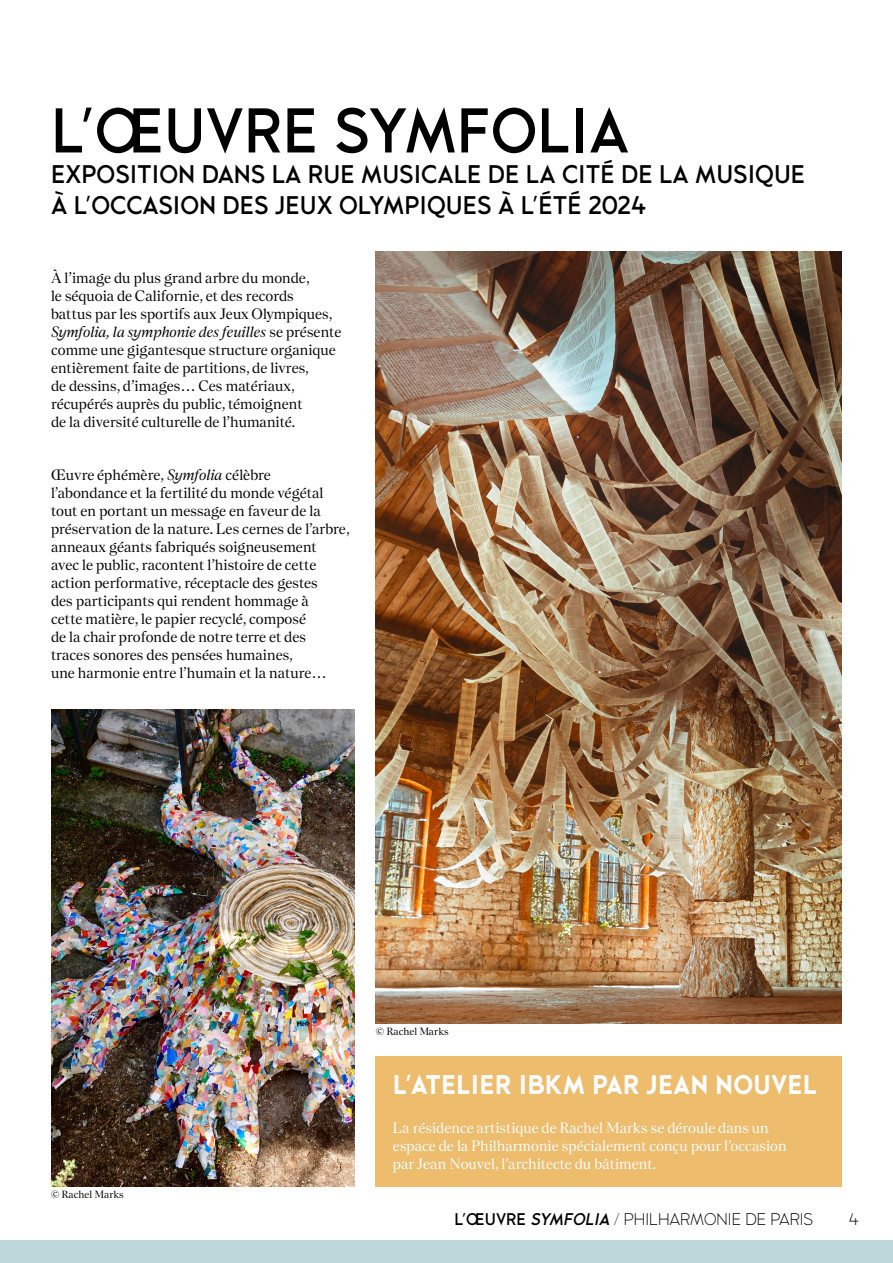
<style>
.page{position:relative;width:893px;height:1263px;background:#fff}
.page>*{position:absolute;margin:0;border:0;box-sizing:border-box;transform-origin:0 0}
.t1{font:600 63px "Philharmonique";color:#000}
.t2{font:700 27px "Philharmonique";color:#fff}
.t3{font:600 25.5px/30.6px "Philharmonique";color:#000}
.t4{font:16.95px "Philharmonique";color:#000}
.t5{font:15px/18px "Nantes";color:#000}
.t6{font:15px/18px "Nantes";color:#fff}
.t7{font:10.5px "Nantes";letter-spacing:.005em;color:#000}
.s1{font-style:italic}
.s2{font-weight:600}
.s3{font-weight:600;font-style:italic}
</style>
<div class="page">
<div style="left:0;top:1240px;width:893px;height:23px;background:#bcd8db"></div>
<img style="left:376px;top:251px;width:466px;height:772px">
<img style="left:51px;top:709px;width:304px;height:477px">
<div style="left:376px;top:1055px;width:466px;height:131px;background:#eebc6d"></div>
<h1 class="t1" style="left:51px;top:93px;width:580px">L'ŒUVRE SYMFOLIA</h1>
<h3 class="t3" style="left:51px;top:158px;width:756px">EXPOSITION DANS LA RUE MUSICALE DE LA CITÉ DE LA MUSIQUE<br>À L'OCCASION DES JEUX OLYMPIQUES À L'ÉTÉ 2024</h3>
<p class="t5" style="left:51px;top:268px;width:292px">À l’image du plus grand arbre du monde,<br>le séquoia de Californie, et des records<br>battus par les sportifs aux Jeux Olympiques, <span class="s1">Symfolia, la symphonie des feuilles</span> se présente comme une gigantesque structure organique entièrement faite de partitions, de livres,<br>de dessins, d’images… Ces matériaux, récupérés auprès du public, témoignent<br>de la diversité culturelle de l’humanité.</p>
<p class="t5" style="left:51px;top:465px;width:300px">Œuvre éphémère, <span class="s1">Symfolia</span> célèbre l’abondance et la fertilité du monde végétal tout en portant un message en faveur de la préservation de la nature. Les cernes de l’arbre, anneaux géants fabriqués soigneusement<br>avec le public, racontent l’histoire de cette action performative, réceptacle des gestes<br>des participants qui rendent hommage à<br>cette matière, le papier recyclé, composé<br>de la chair profonde de notre terre et des<br>traces sonores des pensées humaines,<br>une harmonie entre l’humain et la nature…</p>
<p class="t7" style="left:51px;top:1187px;width:74px">© Rachel Marks</p>
<p class="t7" style="left:376px;top:1023px;width:74px">© Rachel Marks</p>
<h2 class="t2" style="left:393px;top:1069px;width:426px">L'ATELIER IBKM PAR JEAN NOUVEL</h2>
<p class="t6" style="left:393px;top:1119px;width:395px">La résidence artistique de Rachel Marks se déroule dans un espace de la Philharmonie spécialement conçu pour l’occasion par Jean Nouvel, l’architecte du bâtiment.</p>
<p class="t4" style="left:455px;top:1209px;width:360px"><span class="s2">L'ŒUVRE</span> <span class="s3">SYMFOLIA</span>/ PHILHARMONIE DE PARIS</p>
<p class="t4" style="left:849px;top:1209px;width:12px">4</p>
</div>
